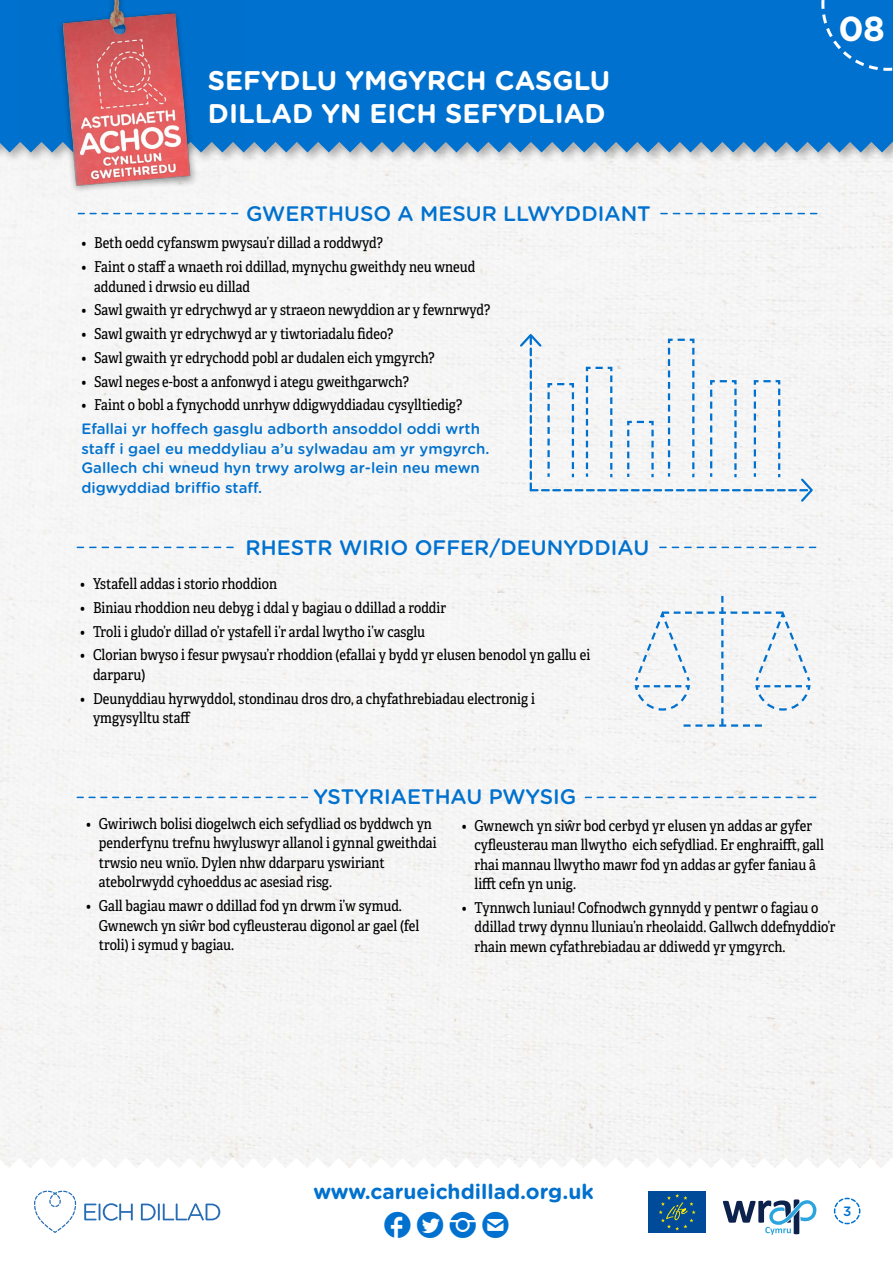
<style>
.page{position:relative;width:893px;height:1263px;background:#fff}
.page>*{position:absolute;margin:0;border:0;box-sizing:border-box;transform-origin:0 0}
.t1{font:700 34.65px "Gotham Rounded";color:#fff}
.t2{font:700 27px/33px "Gotham Rounded";color:#fff}
.t3{font:26.1px "SS Social Circle";color:#0071ce}
.t4{font:500 21px "Gotham Rounded";color:#0071ce}
.t5{font:700 21px "Gotham Rounded";color:#0071ce}
.t6{font:15px/19.5px "Adelle Condensed";color:#000}
.t7{font:500 15px/19.5px "Gotham Rounded";color:#0071ce}
.t8{font:500 13.5px "Gotham Rounded";color:#0071ce}
</style>
<div class="page">
<div style="left:0;top:164px;width:893px;height:1004px;background:#f5f5f5"></div>
<svg style="left:833px;top:1197px;width:28px;height:28px"></svg>
<svg style="left:34px;top:1191px;width:42px;height:42px"></svg>
<svg style="left:84px;top:1203px;width:49px;height:18px"></svg>
<svg style="left:141px;top:1203px;width:79px;height:17px"></svg>
<div style="left:649px;top:1191px;width:57px;height:42px;background:#004a9a"></div>
<svg style="left:659px;top:1194px;width:37px;height:36px"></svg>
<svg style="left:723px;top:1199px;width:93px;height:36px"></svg>
<svg style="left:78px;top:213px;width:160px;height:1px"></svg>
<svg style="left:661px;top:213px;width:156px;height:1px"></svg>
<svg style="left:518px;top:332px;width:297px;height:172px"></svg>
<div style="left:0;top:0;width:893px;height:164px;background:#000;opacity:.3"></div>
<div style="left:0;top:0;width:893px;height:152px;background:#0071ce"></div>
<img style="left:19px;top:0;width:224px;height:199px">
<div style="left:820px;top:0;width:73px;height:72px;background:#0071ce"></div>
<svg style="left:77px;top:547px;width:156px;height:1px"></svg>
<svg style="left:660px;top:547px;width:156px;height:1px"></svg>
<svg style="left:77px;top:797px;width:231px;height:1px"></svg>
<svg style="left:585px;top:797px;width:231px;height:1px"></svg>
<svg style="left:633px;top:596px;width:179px;height:131px"></svg>
<h2 class="t2" style="left:208px;top:63px;width:404px">SEFYDLU YMGYRCH CASGLU<br>DILLAD YN EICH SEFYDLIAD</h2>
<h3 class="t4" style="left:246px;top:198px;width:406px">GWERTHUSO A MESUR LLWYDDIANT</h3>
<p class="t6" style="left:81px;top:233px;width:303px">• Beth oedd cyfanswm pwysau’r dillad a roddwyd?</p>
<p class="t6" style="left:94px;top:256px;width:383px;text-indent:-13px">• Faint o staff a wnaeth roi ddillad, mynychu gweithdy neu wneud adduned i drwsio eu dillad</p>
<p class="t6" style="left:81px;top:300px;width:410px">• Sawl gwaith yr edrychwyd ar y straeon newyddion ar y fewnrwyd?</p>
<p class="t6" style="left:81px;top:323px;width:314px">• Sawl gwaith yr edrychwyd ar y tiwtoriadalu fideo?</p>
<p class="t6" style="left:81px;top:347px;width:355px">• Sawl gwaith yr edrychodd pobl ar dudalen eich ymgyrch?</p>
<p class="t6" style="left:81px;top:371px;width:329px">• Sawl neges e-bost a anfonwyd i ategu gweithgarwch?</p>
<p class="t6" style="left:81px;top:395px;width:382px">• Faint o bobl a fynychodd unrhyw ddigwyddiadau cysylltiedig?</p>
<p class="t7" style="left:81px;top:418px;width:409px">Efallai yr hoffech gasglu adborth ansoddol oddi wrth staff i gael eu meddyliau a’u sylwadau am yr ymgyrch.<br>Gallech chi wneud hyn trwy arolwg ar-lein neu mewn digwyddiad briffio staff.</p>
<h3 class="t4" style="left:246px;top:532px;width:405px">RHESTR WIRIO OFFER/DEUNYDDIAU</h3>
<p class="t6" style="left:80px;top:573px;width:198px">• Ystafell addas i storio rhoddion</p>
<p class="t6" style="left:80px;top:597px;width:367px">• Biniau rhoddion neu debyg i ddal y bagiau o ddillad a roddir</p>
<p class="t6" style="left:80px;top:621px;width:346px">• Troli i gludo’r dillad o’r ystafell i’r ardal lwytho i’w casglu</p>
<p class="t6" style="left:93px;top:645px;width:499px;text-indent:-13px">• Clorian bwyso i fesur pwysau’r rhoddion (efallai y bydd yr elusen benodol yn gallu ei darparu)</p>
<p class="t6" style="left:93px;top:688px;width:443px;text-indent:-13px">• Deunyddiau hyrwyddol, stondinau dros dro, a chyfathrebiadau electronig i ymgysylltu staff</p>
<h3 class="t4" style="left:313px;top:781px;width:264px">YSTYRIAETHAU PWYSIG</h3>
<h1 class="t1" style="left:839px;top:3px;width:48px">08</h1>
<p class="t6" style="left:99px;top:813px;width:339px;text-indent:-13px">• Gwiriwch bolisi diogelwch eich sefydliad os byddwch yn penderfynu trefnu hwyluswyr allanol i gynnal gweithdai trwsio neu wnïo. Dylen nhw ddarparu yswiriant atebolrwydd cyhoeddus ac asesiad risg.</p>
<p class="t6" style="left:99px;top:895px;width:322px;text-indent:-13px">• Gall bagiau mawr o ddillad fod yn drwm i’w symud.<br>Gwnewch yn siŵr bod cyfleusterau digonol ar gael (fel troli) i symud y bagiau.</p>
<p class="t6" style="left:475px;top:815px;width:351px;text-indent:-13px">• Gwnewch yn siŵr bod cerbyd yr elusen yn addas ar gyfer cyfleusterau man llwytho eich sefydliad. Er enghraifft, gall rhai mannau llwytho mawr fod yn addas ar gyfer faniau â lifft cefn yn unig.</p>
<p class="t6" style="left:475px;top:897px;width:363px;text-indent:-13px">• Tynnwch luniau! Cofnodwch gynnydd y pentwr o fagiau o ddillad trwy dynnu lluniau’n rheolaidd. Gallwch ddefnyddio’r rhain mewn cyfathrebiadau ar ddiwedd yr ymgyrch.</p>
<h3 class="t5" style="left:313px;top:1176px;width:282px">www.carueichdillad.org.uk</h3>
<h3 class="t3" style="left:384px;top:1211px;width:60px">FACEBOOK TWITTER</h3>
<h3 class="t3" style="left:482px;top:1211px;width:28px">✉</h3>
<p class="t8" style="left:843px;top:1201px;width:10px">3</p>
</div>
